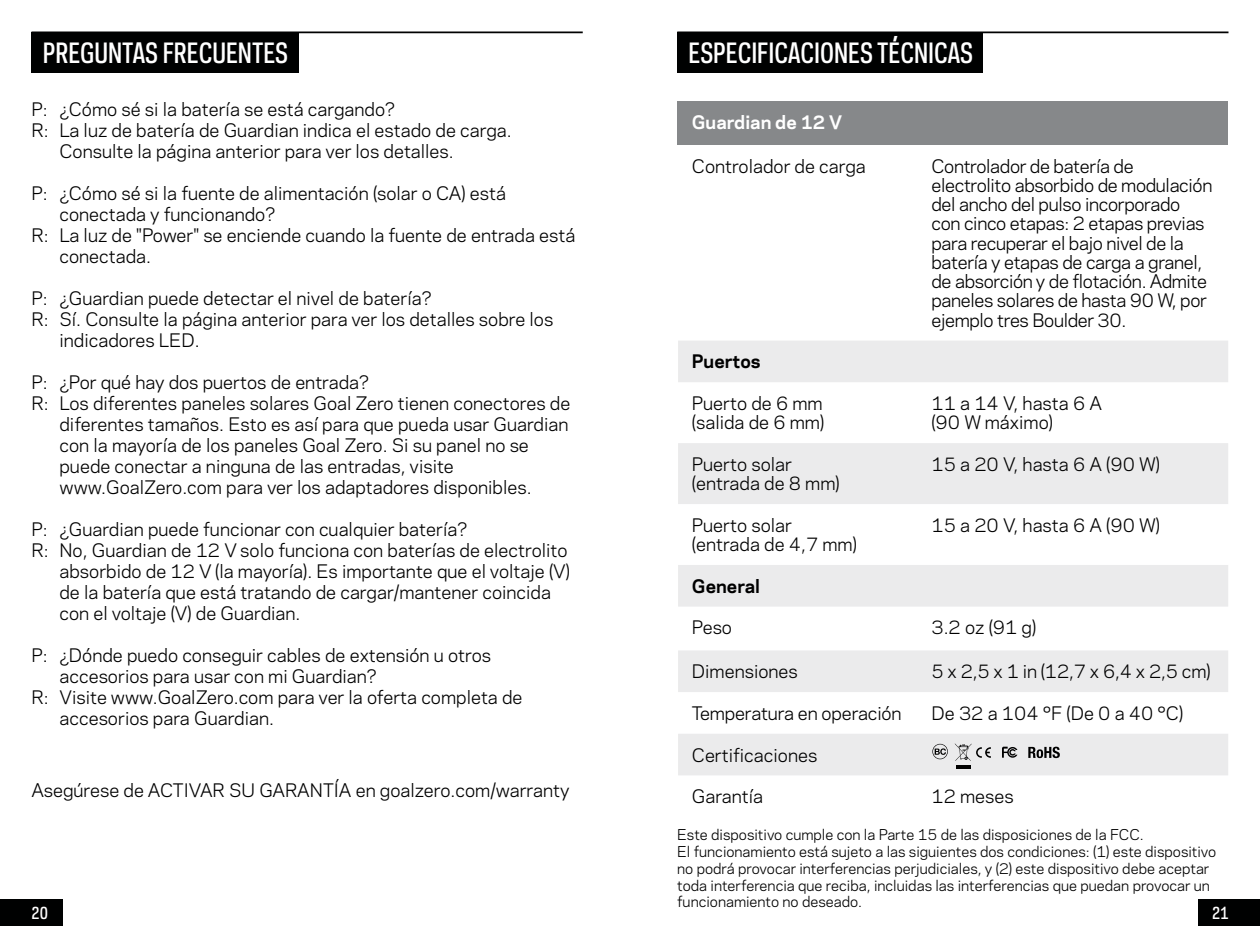
<style>
.page{position:relative;width:1260px;height:945px;background:#fff}
.page>*{position:absolute;margin:0;border:0;box-sizing:border-box;transform-origin:0 0}
.t1{font:500 26.25px "Galaxie Polaris Condensed";color:#fff}
.t2{font:17.5px/19.2px "Galaxie Polaris";color:#000}
.t3{font:17.5px/19.2px "Galaxie Polaris";letter-spacing:-.02em;color:#000}
.t4{font:700 17.5px "Galaxie Polaris";color:#000}
.t5{font:700 17.5px "Galaxie Polaris";color:#fff}
.t6{font:500 15.75px "Galaxie Polaris Condensed";color:#fff}
.t7{font:14px/16.8px "Galaxie Polaris";color:#000}
</style>
<div class="page">
<div style="left:0;top:899px;width:63px;height:27px;background:#000101"></div>
<div style="left:1198px;top:899px;width:62px;height:27px;background:#000101"></div>
<hr style="left:677px;top:32px;width:551px;height:1px;background:#000101">
<div style="left:677px;top:33px;width:306px;height:40px;background:#000101"></div>
<svg style="left:678px;top:341px;width:550px;height:434px;fill:#ebebec"></svg>
<div style="left:678px;top:102px;width:550px;height:43px;background:#86888a"></div>
<div style="left:32px;top:33px;width:267px;height:40px;background:#000101"></div>
<hr style="left:32px;top:32px;width:551px;height:1px;background:#000101">
<svg style="left:932px;top:744px;width:16px;height:15px"></svg>
<svg style="left:1002px;top:747px;width:15px;height:11px"></svg>
<svg style="left:1028px;top:747px;width:32px;height:11px"></svg>
<svg style="left:955px;top:744px;width:36px;height:17px"></svg>
<hr style="left:956px;top:765px;width:15px;height:4px;background:#000">
<h1 class="t1" style="left:43px;top:35px;width:247px">PREGUNTAS FRECUENTES</h1>
<p class="t2" style="left:32px;top:98px;width:365px">P: ¿Cómo sé si la batería se está cargando?</p>
<p class="t2" style="left:32px;top:119px;width:482px">R: La luz de batería de Guardian indica el estado de carga.</p>
<p class="t2" style="left:60px;top:140px;width:396px">Consulte la página anterior para ver los detalles.</p>
<p class="t2" style="left:32px;top:182px;width:476px">P: ¿Cómo sé si la fuente de alimentación (solar o CA) está</p>
<p class="t2" style="left:60px;top:203px;width:217px">conectada y funcionando?</p>
<p class="t2" style="left:32px;top:224px;width:545px">R: La luz de "Power" se enciende cuando la fuente de entrada está</p>
<p class="t2" style="left:60px;top:245px;width:93px">conectada.</p>
<p class="t2" style="left:32px;top:287px;width:402px">P: ¿Guardian puede detectar el nivel de batería?</p>
<p class="t2" style="left:32px;top:308px;width:523px">R: Sí. Consulte la página anterior para ver los detalles sobre los</p>
<p class="t2" style="left:60px;top:329px;width:142px">indicadores LED.</p>
<p class="t2" style="left:32px;top:371px;width:339px">P: ¿Por qué hay dos puertos de entrada?</p>
<p class="t2" style="left:32px;top:392px;width:540px">R: Los diferentes paneles solares Goal Zero tienen conectores de</p>
<p class="t2" style="left:60px;top:413px;width:510px">diferentes tamaños. Esto es así para que pueda usar Guardian</p>
<p class="t2" style="left:60px;top:434px;width:471px">con la mayoría de los paneles Goal Zero. Si su panel no se</p>
<p class="t2" style="left:60px;top:455px;width:396px">puede conectar a ninguna de las entradas, visite</p>
<p class="t2" style="left:60px;top:476px;width:474px">www.GoalZero.com para ver los adaptadores disponibles.</p>
<p class="t2" style="left:32px;top:518px;width:437px">P: ¿Guardian puede funcionar con cualquier batería?</p>
<p class="t2" style="left:32px;top:539px;width:538px">R: No, Guardian de 12 V solo funciona con baterías de electrolito</p>
<p class="t2" style="left:60px;top:560px;width:512px">absorbido de 12 V (la mayoría). Es importante que el voltaje (V)</p>
<p class="t2" style="left:60px;top:581px;width:493px">de la batería que está tratando de cargar/mantener coincida</p>
<p class="t2" style="left:60px;top:602px;width:242px">con el voltaje (V) de Guardian.</p>
<p class="t2" style="left:32px;top:644px;width:461px">P: ¿Dónde puedo conseguir cables de extensión u otros</p>
<p class="t2" style="left:60px;top:665px;width:319px">accesorios para usar con mi Guardian?</p>
<p class="t2" style="left:32px;top:686px;width:493px">R: Visite www.GoalZero.com para ver la oferta completa de</p>
<p class="t2" style="left:60px;top:707px;width:216px">accesorios para Guardian.</p>
<p class="t2" style="left:32px;top:780px;width:540px">Asegúrese de ACTIVAR SU GARANTÍA en goalzero.com/warranty</p>
<h1 class="t1" style="left:689px;top:35px;width:286px">ESPECIFICACIONES TÉCNICAS</h1>
<p class="t5" style="left:692px;top:109px;width:152px">Guardian de 12 V</p>
<p class="t2" style="left:692px;top:155px;width:175px">Controlador de carga</p>
<p class="t3" style="left:931px;top:155px;width:282px">Controlador de batería de electrolito absorbido de modulación del ancho del pulso incorporado con cinco etapas: 2 etapas previas para recuperar el bajo nivel de la batería y etapas de carga a granel, de absorción y de flotación. Admite paneles solares de hasta 90 W, por ejemplo tres Boulder 30.</p>
<p class="t4" style="left:692px;top:348px;width:70px">Puertos</p>
<p class="t2" style="left:692px;top:393px;width:134px">Puerto de 6 mm (salida de 6 mm)</p>
<p class="t2" style="left:931px;top:393px;width:172px">11 a 14 V, hasta 6 A (90 W máximo)</p>
<p class="t2" style="left:692px;top:454px;width:149px">Puerto solar (entrada de 8 mm)</p>
<p class="t2" style="left:931px;top:454px;width:230px">15 a 20 V, hasta 6 A (90 W)</p>
<p class="t2" style="left:692px;top:515px;width:166px">Puerto solar (entrada de 4,7 mm)</p>
<p class="t2" style="left:931px;top:515px;width:230px">15 a 20 V, hasta 6 A (90 W)</p>
<p class="t4" style="left:692px;top:573px;width:70px">General</p>
<p class="t2" style="left:692px;top:617px;width:42px">Peso</p>
<p class="t2" style="left:931px;top:617px;width:106px">3.2 oz (91 g)</p>
<p class="t2" style="left:692px;top:661px;width:107px">Dimensiones</p>
<p class="t2" style="left:931px;top:661px;width:281px">5 x 2,5 x 1 in (12,7 x 6,4 x 2,5 cm)</p>
<p class="t2" style="left:692px;top:703px;width:211px">Temperatura en operación</p>
<p class="t2" style="left:931px;top:703px;width:253px">De 32 a 104 °F (De 0 a 40 °C)</p>
<p class="t2" style="left:692px;top:744px;width:127px">Certificaciones</p>
<p class="t2" style="left:692px;top:786px;width:73px">Garantía</p>
<p class="t2" style="left:931px;top:786px;width:84px">12 meses</p>
<p class="t7" style="left:677px;top:826px;width:541px">Este dispositivo cumple con la Parte 15 de las disposiciones de la FCC.<br>El funcionamiento está sujeto a las siguientes dos condiciones: (1) este dispositivo no podrá provocar interferencias perjudiciales, y (2) este dispositivo debe aceptar toda interferencia que reciba, incluidas las interferencias que puedan provocar un funcionamiento no deseado.</p>
<p class="t6" style="left:32px;top:902px;width:18px">20</p>
<p class="t6" style="left:1212px;top:902px;width:18px">21</p>
</div>
